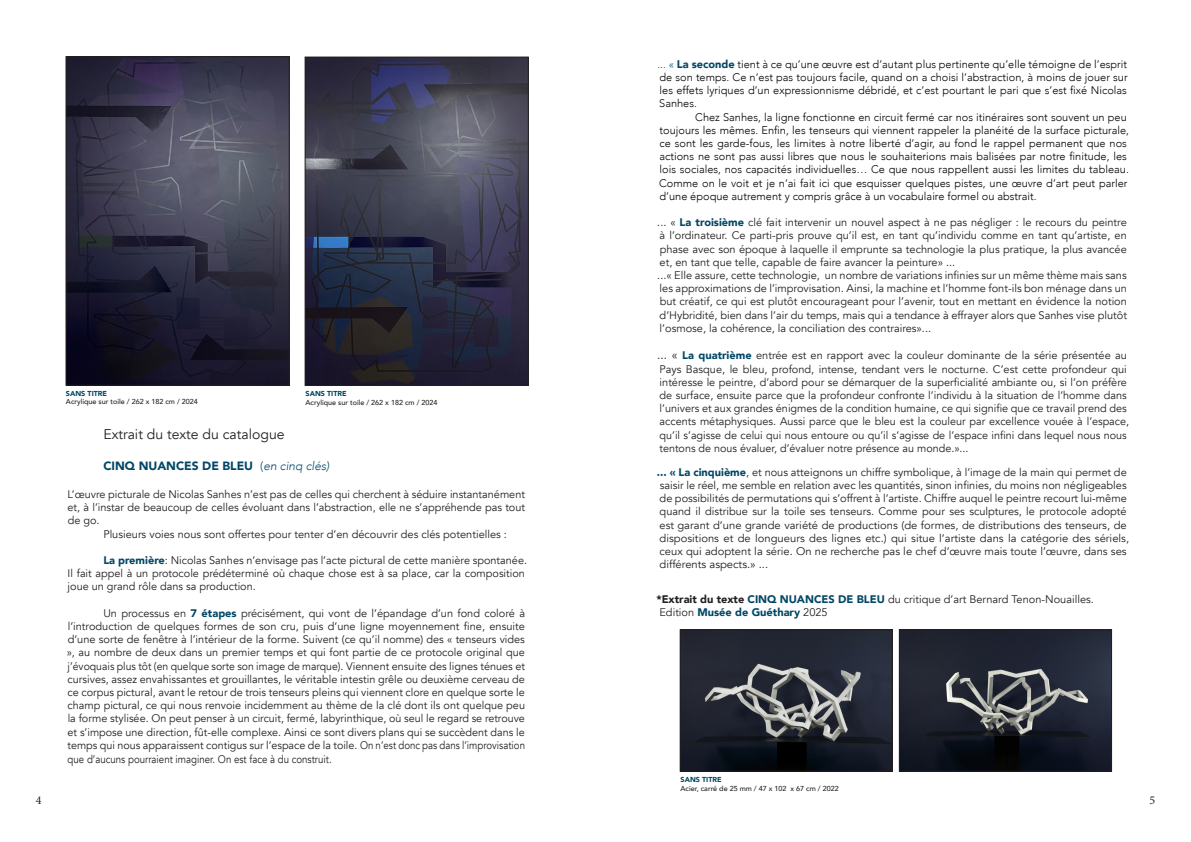
<style>
.page{position:relative;width:1191px;height:842px;background:#fff}
.page>*{position:absolute;margin:0;border:0;box-sizing:border-box;transform-origin:0 0}
.t1{font:14px "Avenir";color:#231f20}
.t2{font:900 12px "Avenir";color:#004766}
.t3{font:12px "Minion Pro";color:#231f20}
.t4{font:11px/13.2px "Avenir";color:#231f20;text-align:justify}
.t5{font:300 11px/13.2px "Avenir";color:#000;text-align:justify}
.t6{font:11px "Avenir";color:#231f20;scale:.88 1}
.t7{font:900 11px "Avenir";color:#004766}
.t8{font:500 7.2px "Avenir";color:#231f20}
.t9{font:900 7.2px "Avenir";color:#004766}
.s1{font-weight:300}
.s2{font-weight:300;font-style:italic}
.s3{font-weight:900;color:#004766}
.s4{color:#004766}
.s5{font-size:12px}
.s6{font-weight:900}
.s7{font-weight:400;color:#231f20}
</style>
<div class="page">
<img style="left:68px;top:59px;width:219px;height:324px">
<div style="left:66px;top:57px;width:223px;height:328px;border:1px solid #231f20"></div>
<img style="left:307px;top:59px;width:219px;height:325px">
<div style="left:305px;top:57px;width:223px;height:329px;border:1px solid #231f20"></div>
<img style="left:682px;top:632px;width:208px;height:137px">
<div style="left:680px;top:630px;width:212px;height:141px;border:1px solid #231f20"></div>
<img style="left:901px;top:632px;width:208px;height:137px">
<div style="left:899px;top:630px;width:212px;height:141px;border:1px solid #231f20"></div>
<p class="t9" style="left:66px;top:387px;width:43px">SANS TITRE</p>
<p class="t8" style="left:66px;top:396px;width:133px">Acrylique sur toile / 262 x 182 cm / 2024</p>
<p class="t9" style="left:305px;top:388px;width:43px">SANS TITRE</p>
<p class="t8" style="left:305px;top:396px;width:133px">Acrylique sur toile / 262 x 182 cm / 2024</p>
<p class="t1" style="left:103px;top:426px;width:183px">Extrait du texte du catalogue</p>
<p class="t2" style="left:103px;top:456px;width:227px">CINQ NUANCES DE BLEU <span class="s1">(</span><span class="s2">en cinq clés)</span></p>
<p class="t4" style="left:67px;top:488px;width:459px">L’œuvre picturale de Nicolas Sanhes n’est pas de celles qui cherchent à séduire instantanément et, à l’instar de beaucoup de celles évoluant dans l’abstraction, elle ne s’appréhende pas tout de go.</p>
<p class="t4" style="left:103px;top:527px;width:405px">Plusieurs voies nous sont offertes pour tenter d’en découvrir des clés potentielles :</p>
<p class="t4" style="left:68px;top:554px;width:461px;text-align:left;text-indent:36px"><span class="s3">La première</span>: Nicolas Sanhes n’envisage pas l’acte pictural de cette manière spontanée.<br>Il fait appel à un protocole prédéterminé où chaque chose est à sa place, car la composition joue un grand rôle dans sa production.</p>
<p class="t4" style="left:67px;top:607px;width:460px;text-indent:37px">Un processus en <span class="s3">7 étapes</span> précisément, qui vont de l’épandage d’un fond coloré à l’introduction de quelques formes de son cru, puis d’une ligne moyennement fine, ensuite d’une sorte de fenêtre à l’intérieur de la forme. Suivent (ce qu’il nomme) des « tenseurs vides », au nombre de deux dans un premier temps et qui font partie de ce protocole original que j’évoquais plus tôt (en quelque sorte son image de marque). Viennent ensuite des lignes ténues et cursives, assez envahissantes et grouillantes, le véritable intestin grêle ou deuxième cerveau de ce corpus pictural, avant le retour de trois tenseurs pleins qui viennent clore en quelque sorte le champ pictural, ce qui nous renvoie incidemment au thème de la clé dont ils ont quelque peu la forme stylisée. On peut penser à un circuit, fermé, labyrinthique, où seul le regard se retrouve et s’impose une direction, fût-elle complexe. Ainsi ce sont divers plans qui se succèdent dans le temps qui nous apparaissent contigus sur l’espace de la toile. On n’est donc pas dans l’improvisation</p>
<p class="t6" style="left:68px;top:753px;width:302px">que d’aucuns pourraient imaginer. On est face à du construit.</p>
<p class="t5" style="left:657px;top:57px;width:472px"><span class="s4">... «</span> <span class="s3">La seconde</span> tient à ce qu’une œuvre est d’autant plus pertinente qu’elle témoigne de l’esprit de son temps. Ce n’est pas toujours facile, quand on a choisi l’abstraction, à moins de jouer sur les effets lyriques d’un expressionnisme débridé, et c’est pourtant le pari que s’est fixé Nicolas Sanhes.</p>
<p class="t5" style="left:659px;top:110px;width:471px;text-align:left;text-indent:36px">Chez Sanhes, la ligne fonctionne en circuit fermé car nos itinéraires sont souvent un peu toujours les mêmes. Enfin, les tenseurs qui viennent rappeler la planéité de la surface picturale, ce sont les garde-fous, les limites à notre liberté d’agir, au fond le rappel permanent que nos actions ne sont pas aussi libres que nous le souhaiterions mais balisées par notre finitude, les lois sociales, nos capacités individuelles… Ce que nous rappellent aussi les limites du tableau.<br>Comme on le voit et je n’ai fait ici que esquisser quelques pistes, une œuvre d’art peut parler d’une époque autrement y compris grâce à un vocabulaire formel ou abstrait.</p>
<p class="t4" style="left:657px;top:216px;width:471px">... « <span class="s3">La troisième</span> clé fait intervenir un nouvel aspect à ne pas négliger : le recours du peintre à l’ordinateur. Ce parti-pris prouve qu’il est, en tant qu’individu comme en tant qu’artiste, en phase avec son époque à laquelle il emprunte sa technologie la plus pratique, la plus avancée et, en tant que telle, capable de faire avancer la peinture» ...</p>
<p class="t4" style="left:657px;top:269px;width:471px">...« Elle assure, cette technologie, un nombre de variations infinies sur un même thème mais sans les approximations de l’improvisation. Ainsi, la machine et l’homme font-ils bon ménage dans un but créatif, ce qui est plutôt encourageant pour l’avenir, tout en mettant en évidence la notion d’Hybridité, bien dans l’air du temps, mais qui a tendance à effrayer alors que Sanhes vise plutôt l’osmose, la cohérence, la conciliation des contraires»...</p>
<p class="t4" style="left:657px;top:349px;width:473px;text-align:left"><span class="s5">... «</span> <span class="s3">La quatrième</span> entrée est en rapport avec la couleur dominante de la série présentée au Pays Basque, le bleu, profond, intense, tendant vers le nocturne. C’est cette profondeur qui intéresse le peintre, d’abord pour se démarquer de la superficialité ambiante ou, si l’on préfère de surface, ensuite parce que la profondeur confronte l’individu à la situation de l’homme dans l’univers et aux grandes énigmes de la condition humaine, ce qui signifie que ce travail prend des accents métaphysiques. Aussi parce que le bleu est la couleur par excellence vouée à l’espace, qu’il s’agisse de celui qui nous entoure ou qu’il s’agisse de l’espace infini dans lequel nous nous tentons de nous évaluer, d’évaluer notre présence au monde.»...</p>
<p class="t4" style="left:657px;top:466px;width:474px;text-align:left"><span class="s3">... « La cinquième</span>, et nous atteignons un chiffre symbolique, à l’image de la main qui permet de saisir le réel, me semble en relation avec les quantités, sinon infinies, du moins non négligeables de possibilités de permutations qui s’offrent à l’artiste. Chiffre auquel le peintre recourt lui-même quand il distribue sur la toile ses tenseurs. Comme pour ses sculptures, le protocole adopté est garant d’une grande variété de productions (de formes, de distributions des tenseurs, de dispositions et de longueurs des lignes etc.) qui situe l’artiste dans la catégorie des sériels, ceux qui adoptent la série. On ne recherche pas le chef d’œuvre mais toute l’œuvre, dans ses différents aspects.» ...</p>
<p class="t4" style="left:656px;top:593px;width:439px"><span class="s6">*Extrait du texte</span> <span class="s3">CINQ NUANCES DE BLEU</span> du critique d’art Bernard Tenon-Nouailles.</p>
<p class="t7" style="left:659px;top:603px;width:170px"><span class="s7">Edition</span> Musée de Guéthary <span class="s7">2025</span></p>
<p class="t9" style="left:680px;top:773px;width:43px">SANS TITRE</p>
<p class="t8" style="left:680px;top:782px;width:160px">Acier, carré de 25 mm / 47 x 102 x 67 cm / 2022</p>
<p class="t3" style="left:36px;top:792px;width:7px">4</p>
<p class="t3" style="left:1149px;top:792px;width:7px">5</p>
</div>
